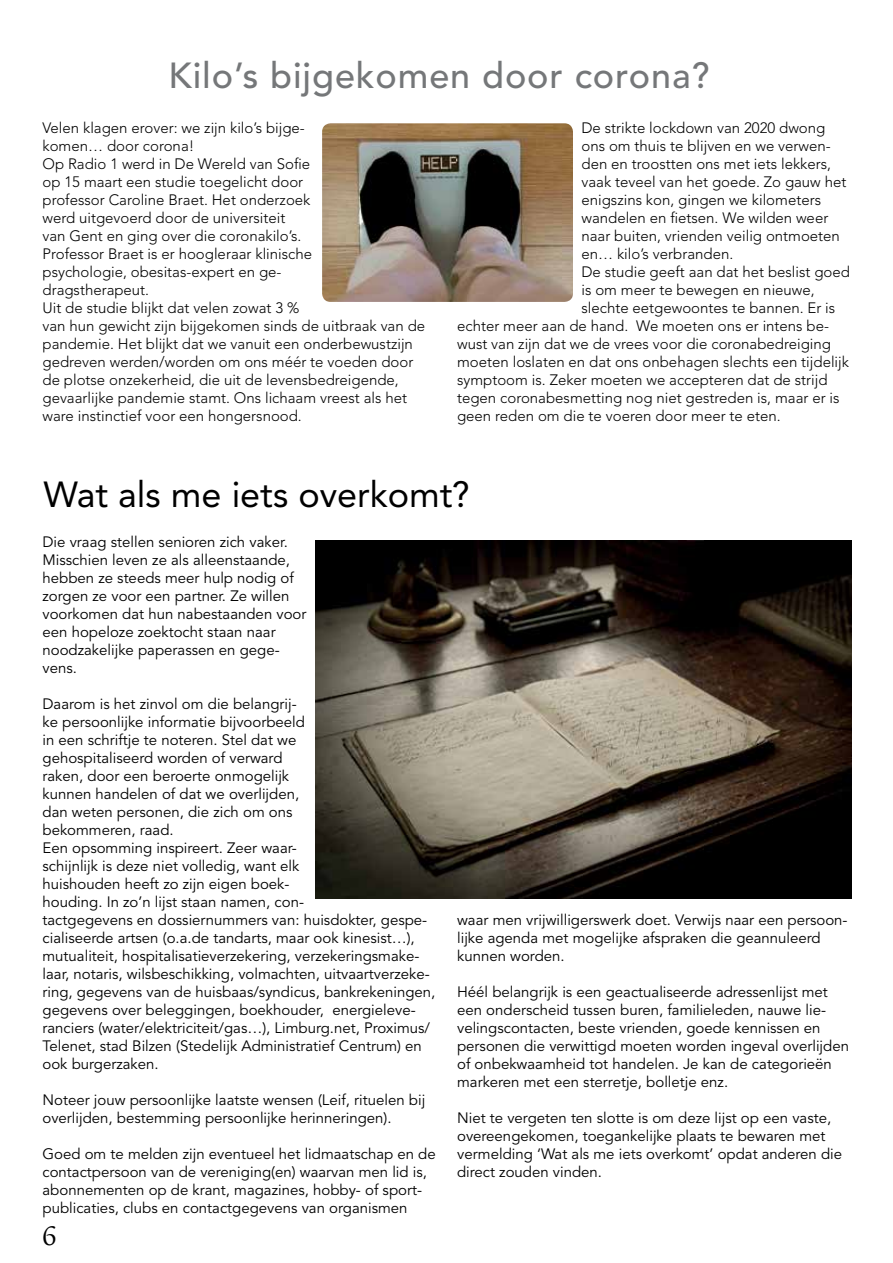
<style>
.page{position:relative;width:893px;height:1263px;background:#fff}
.page>*{position:absolute;margin:0;border:0;box-sizing:border-box;transform-origin:0 0}
.t1{font:500 36px "Avenir LT Std";letter-spacing:.025em;color:#757779}
.t2{font:36px "Avenir LT Std";color:#000}
.t3{font:36px "Gabriola";color:#000}
.t4{font:15px/18px "Avenir LT Std";color:#000}
.t5{font:300 15px/18px "Avenir LT Std";color:#000}
</style>
<div class="page">
<img style="left:315px;top:541px;width:536px;height:357px">
<img style="left:322px;top:123px;width:251px;height:179px">
<h1 class="t1" style="left:168px;top:55px;width:543px">Kilo’s bijgekomen door corona?</h1>
<p class="t5" style="left:43px;top:118px;width:384px">Velen klagen erover: we zijn kilo’s bijge-<br>komen… door corona!<br>Op Radio 1 werd in De Wereld van Sofie<br>op 15 maart een studie toegelicht door<br>professor Caroline Braet. Het onderzoek<br>werd uitgevoerd door de universiteit<br>van Gent en ging over die coronakilo’s.<br>Professor Braet is er hoogleraar klinische<br>psychologie, obesitas-expert en ge-<br>dragstherapeut.<br>Uit de studie blijkt dat velen zowat 3 %<br>van hun gewicht zijn bijgekomen sinds de uitbraak van de pandemie. Het blijkt dat we vanuit een onderbewustzijn gedreven werden/worden om ons méér te voeden door de plotse onzekerheid, die uit de levensbedreigende, gevaarlijke pandemie stamt. Ons lichaam vreest als het ware instinctief voor een hongersnood.</p>
<p class="t5" style="left:581px;top:118px;width:245px">De strikte lockdown van 2020 dwong</p>
<p class="t5" style="left:581px;top:136px;width:251px">ons om thuis te blijven en we verwen-</p>
<p class="t5" style="left:581px;top:154px;width:251px">den en troostten ons met iets lekkers,</p>
<p class="t5" style="left:581px;top:172px;width:266px">vaak teveel van het goede. Zo gauw het</p>
<p class="t5" style="left:581px;top:190px;width:241px">enigszins kon, gingen we kilometers</p>
<p class="t5" style="left:581px;top:208px;width:248px">wandelen en fietsen. We wilden weer</p>
<p class="t5" style="left:581px;top:226px;width:260px">naar buiten, vrienden veilig ontmoeten</p>
<p class="t5" style="left:581px;top:244px;width:153px">en… kilo’s verbranden.</p>
<p class="t5" style="left:581px;top:262px;width:270px">De studie geeft aan dat het beslist goed</p>
<p class="t5" style="left:581px;top:280px;width:235px">is om meer te bewegen en nieuwe,</p>
<p class="t5" style="left:581px;top:298px;width:255px">slechte eetgewoontes te bannen. Er is</p>
<p class="t5" style="left:457px;top:316px;width:373px">echter meer aan de hand. We moeten ons er intens be-</p>
<p class="t5" style="left:457px;top:334px;width:375px">wust van zijn dat we de vrees voor die coronabedreiging</p>
<p class="t5" style="left:457px;top:352px;width:393px">moeten loslaten en dat ons onbehagen slechts een tijdelijk</p>
<p class="t5" style="left:457px;top:370px;width:372px">symptoom is. Zeker moeten we accepteren dat de strijd</p>
<p class="t5" style="left:457px;top:388px;width:384px">tegen coronabesmetting nog niet gestreden is, maar er is</p>
<p class="t5" style="left:457px;top:406px;width:325px">geen reden om die te voeren door meer te eten.</p>
<h1 class="t2" style="left:44px;top:474px;width:428px">Wat als me iets overkomt?</h1>
<p class="t4" style="left:43px;top:533px;width:265px">Die vraag stellen senioren zich vaker.<br>Misschien leven ze als alleenstaande, hebben ze steeds meer hulp nodig of zorgen ze voor een partner. Ze willen voorkomen dat hun nabestaanden voor een hopeloze zoektocht staan naar noodzakelijke paperassen en gege&shy;vens.</p>
<p class="t4" style="left:43px;top:695px;width:394px">Daarom is het zinvol om die belangrij-<br>ke persoonlijke informatie bijvoorbeeld<br>in een schriftje te noteren. Stel dat we<br>gehospitaliseerd worden of verward<br>raken, door een beroerte onmogelijk<br>kunnen handelen of dat we overlijden,<br>dan weten personen, die zich om ons<br>bekommeren, raad.<br>Een opsomming inspireert. Zeer waar-<br>schijnlijk is deze niet volledig, want elk<br>huishouden heeft zo zijn eigen boek-<br>houding. In zo’n lijst staan namen, con-<br>tactgegevens en dossiernummers van: huisdokter, gespe&shy;cialiseerde artsen (o.a.de tandarts, maar ook kinesist…), mutualiteit, hospitalisatieverzekering, verzekeringsmake&shy;laar, notaris, wilsbeschikking, volmachten, uitvaartverzeke&shy;ring, gegevens van de huisbaas/syndicus, bankrekeningen, gegevens over beleggingen, boekhouder, energieleve&shy;ranciers (water/elektriciteit/gas…), Limburg.net, Proximus/ Telenet, stad Bilzen (Stedelijk Administratief Centrum) en ook burgerzaken.</p>
<p class="t4" style="left:43px;top:1091px;width:384px">Noteer jouw persoonlijke laatste wensen (Leif, rituelen bij overlijden, bestemming persoonlijke herinneringen).</p>
<p class="t4" style="left:43px;top:1145px;width:395px">Goed om te melden zijn eventueel het lidmaatschap en de contactpersoon van de vereniging(en) waarvan men lid is, abonnementen op de krant, magazines, hobby- of sport&shy;publicaties, clubs en contactgegevens van organismen</p>
<h1 class="t3" style="left:42px;top:1211px;width:16px">6</h1>
<p class="t4" style="left:457px;top:911px;width:392px">waar men vrijwilligerswerk doet. Verwijs naar een persoon&shy;lijke agenda met mogelijke afspraken die geannuleerd kunnen worden.</p>
<p class="t4" style="left:457px;top:983px;width:393px">Héél belangrijk is een geactualiseerde adressenlijst met een onderscheid tussen buren, familieleden, nauwe lie&shy;velingscontacten, beste vrienden, goede kennissen en personen die verwittigd moeten worden ingeval overlijden of onbekwaamheid tot handelen. Je kan de categorieën markeren met een sterretje, bolletje enz.</p>
<p class="t4" style="left:457px;top:1109px;width:386px">Niet te vergeten ten slotte is om deze lijst op een vaste, overeengekomen, toegankelijke plaats te bewaren met vermelding ‘Wat als me iets overkomt’ opdat anderen die direct zouden vinden.</p>
</div>
